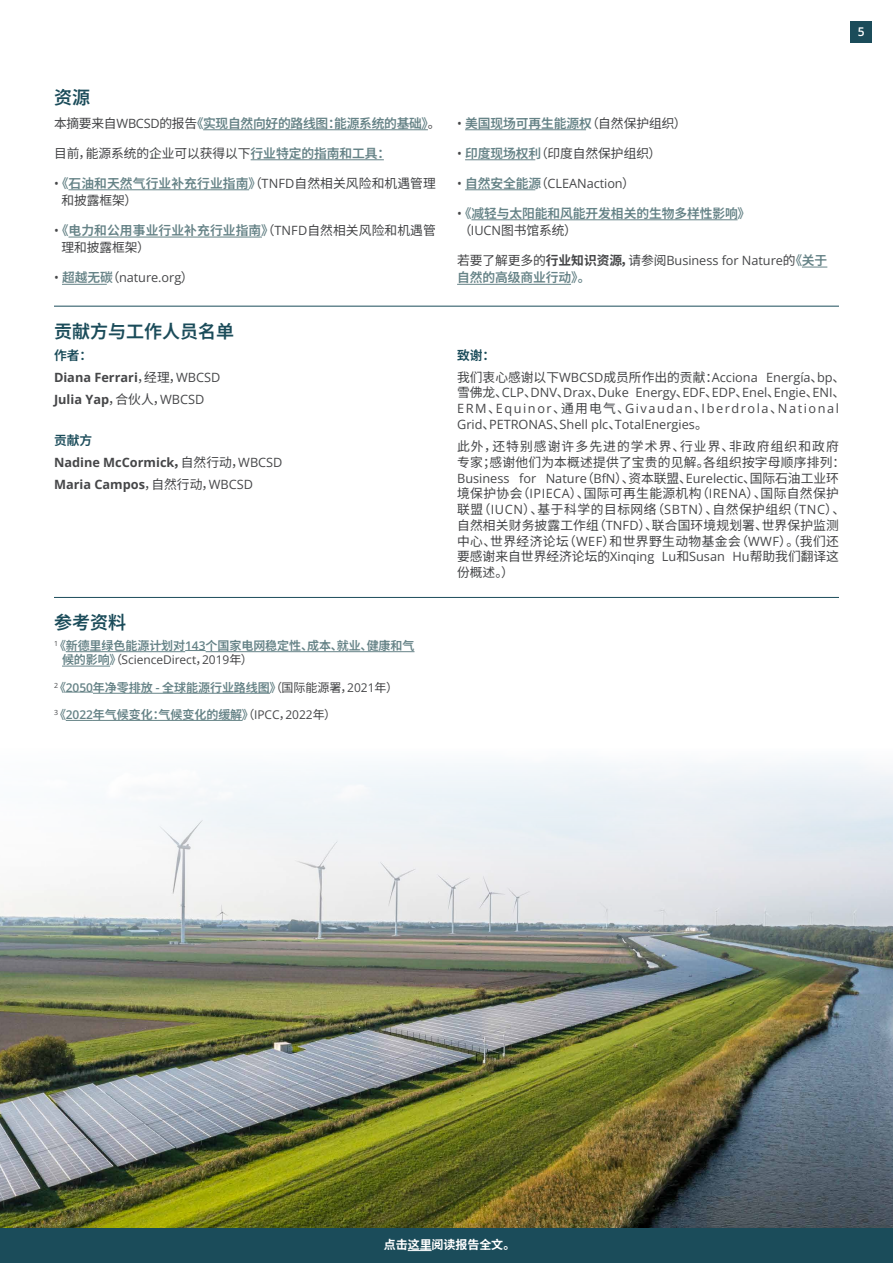
<style>
.page{position:relative;width:893px;height:1263px;background:#fff}
.page>*{position:absolute;margin:0;border:0;box-sizing:border-box;transform-origin:0 0}
.t1{font:600 18px "Noto Sans SC";color:#1b4c5a}
.t2{font:12.75px/15.8px "Noto Sans SC";letter-spacing:.015em;color:#464749}
.t3{font:12.75px/15.8px "Open Sans";color:#464749}
.t4{font:600 12.75px/17.2px "Noto Sans SC";letter-spacing:-.005em;color:#668387}
.t5{font:700 12.75px/22.2px "Open Sans";color:#464749}
.t6{font:12.75px "Noto Sans SC";letter-spacing:-.005em;color:#464749}
.t7{font:600 12.75px "Noto Sans SC";color:#1b4c5a}
.t8{font:600 12px "Noto Sans SC";letter-spacing:-.005em;color:#668387}
.t9{font:12px "Open Sans";letter-spacing:-.005em;color:#464749}
.t10{font:700 12px "Noto Sans SC";letter-spacing:-.005em;color:#fff}
.t11{font:600 12px "Open Sans";color:#fff}
.s1{font-weight:400;color:#464749}
.s2{font-family:"Open Sans";font-weight:400;color:#464749}
.s3{font-weight:600;color:#668387}
.s4{font-family:"Open Sans"}
.s5{font-family:"Noto Sans SC";font-weight:600;color:#668387}
.s6{font-family:"Noto Sans SC"}
.s7{font-family:"Noto Sans SC";font-weight:400}
.s8{font-weight:400}
.s9{font-family:"Noto Sans SC";font-weight:700}
</style>
<div class="page">
<hr style="left:203px;top:129px;width:225px;height:1px;background:#668387">
<hr style="left:251px;top:159px;width:133px;height:1px;background:#668387">
<hr style="left:68px;top:189px;width:181px;height:1px;background:#668387">
<hr style="left:68px;top:237px;width:194px;height:1px;background:#668387">
<hr style="left:62px;top:284px;width:45px;height:1px;background:#668387">
<hr style="left:465px;top:129px;width:121px;height:1px;background:#668387">
<hr style="left:465px;top:159px;width:70px;height:1px;background:#668387">
<hr style="left:465px;top:189px;width:70px;height:1px;background:#668387">
<hr style="left:471px;top:219px;width:267px;height:1px;background:#668387">
<svg style="left:802px;top:267px;width:25px;height:1px"></svg>
<hr style="left:457px;top:284px;width:114px;height:1px;background:#668387">
<hr style="left:54px;top:306px;width:785px;height:1px;background:#1b4c5a">
<img style="left:0;top:761px;width:893px;height:468px">
<hr style="left:66px;top:651px;width:119px;height:1px;background:#668387">
<svg style="left:185px;top:650px;width:21px;height:1px"></svg>
<hr style="left:206px;top:651px;width:208px;height:1px;background:#668387">
<hr style="left:62px;top:666px;width:48px;height:1px;background:#668387">
<svg style="left:66px;top:692px;width:27px;height:1px"></svg>
<hr style="left:93px;top:693px;width:177px;height:1px;background:#668387">
<svg style="left:66px;top:720px;width:27px;height:1px"></svg>
<hr style="left:93px;top:720px;width:150px;height:1px;background:#668387">
<hr style="left:54px;top:597px;width:785px;height:1px;background:#1b4c5a">
<div style="left:0;top:1229px;width:893px;height:34px;background:#1b4c5a"></div>
<svg style="left:408px;top:1250px;width:24px;height:1px"></svg>
<div style="left:850px;top:21px;width:22px;height:21px;background:#1b4c5a"></div>
<h1 class="t1" style="left:54px;top:88px;width:37px">资源</h1>
<p class="t4" style="left:54px;top:115px;width:388px"><span class="s1">本摘要来自</span><span class="s2">WBCSD</span><span class="s1">的报告</span>《实现自然向好的路线图：能源系统的基础》<span class="s1">。</span></p>
<p class="t6" style="left:54px;top:146px;width:338px">目前，能源系统的企业可以获得以下<span class="s3">行业特定的指南和工具：</span></p>
<p class="t2" style="left:61px;top:175px;width:376px;line-height:17.2px;text-indent:-7px"><span class="s4">•</span> <span class="s3">《石油和天然气行业补充行业指南》</span>（<span class="s4">TNFD</span>自然相关风险和机遇管理和披露框架）</p>
<p class="t2" style="left:61px;top:222px;width:376px;line-height:17.2px;text-indent:-7px"><span class="s4">•</span> <span class="s3">《电力和公用事业行业补充行业指南》</span>（<span class="s4">TNFD</span>自然相关风险和机遇管理和披露框架）</p>
<p class="t3" style="left:54px;top:270px;width:141px">• <span class="s5">超越无碳</span><span class="s6">（</span>nature.org<span class="s6">）</span></p>
<h1 class="t1" style="left:54px;top:321px;width:181px">贡献方与工作人员名单</h1>
<p class="t7" style="left:54px;top:348px;width:40px">作者：</p>
<p class="t5" style="left:54px;top:366px;width:168px">Diana Ferrari<span class="s7">，经理，</span><span class="s8">WBCSD<br></span>Julia Yap<span class="s7">，合伙人，</span><span class="s8">WBCSD</span></p>
<p class="t7" style="left:54px;top:433px;width:40px">贡献方</p>
<p class="t5" style="left:54px;top:451px;width:230px">Nadine McCormick<span class="s6">，</span><span class="s7">自然行动，</span><span class="s8">WBCSD<br></span>Maria Campos<span class="s7">，自然行动，</span><span class="s8">WBCSD</span></p>
<h1 class="t1" style="left:54px;top:612px;width:73px">参考资料</h1>
<p class="t8" style="left:54px;top:639px;width:362px"><sup>1</sup> 《新德里绿色能源计划对<span class="s4">143</span>个国家电网稳定性、成本、就业、健康和气</p>
<p class="t9" style="left:62px;top:652px;width:192px"><span class="s5">候的影响》</span><span class="s6">（</span>ScienceDirect<span class="s6">，</span>2019<span class="s6">年）</span></p>
<p class="t8" style="left:54px;top:680px;width:345px"><sup>2</sup> 《<span class="s4">2050</span>年净零排放 - 全球能源行业路线图》<span class="s1">（国际能源署，</span><span class="s2">2021</span><span class="s1">年）</span></p>
<p class="t8" style="left:54px;top:707px;width:284px"><sup>3</sup>《<span class="s4">2022</span>年气候变化：气候变化的缓解》<span class="s1">（</span><span class="s2">IPCC</span><span class="s1">，</span><span class="s2">2022</span><span class="s1">年）</span></p>
<p class="t11" style="left:858px;top:23px;width:8px">5</p>
<p class="t4" style="left:457px;top:115px;width:231px"><span class="s2">•</span> 美国现场可再生能源权<span class="s1">（自然保护组织）</span></p>
<p class="t6" style="left:457px;top:146px;width:206px"><span class="s4">•</span> <span class="s3">印度现场权利</span>（印度自然保护组织）</p>
<p class="t3" style="left:457px;top:175px;width:179px">• <span class="s5">自然安全能源</span><span class="s6">（</span>CLEANaction<span class="s6">）</span></p>
<p class="t4" style="left:457px;top:205px;width:295px"><span class="s2">•</span> 《减轻与太阳能和风能开发相关的生物多样性影响》<span class="s1">（</span><span class="s2">IUCN</span><span class="s1">图书馆系统）</span></p>
<p class="t3" style="left:457px;top:252px;width:372px"><span class="s6">若要了解更多的</span><span class="s9">行业知识资源，</span><span class="s6">请参阅</span>Business for Nature<span class="s6">的</span><span class="s5">《关于</span></p>
<p class="t4" style="left:457px;top:269px;width:135px">自然的高级商业行动》。</p>
<p class="t7" style="left:457px;top:348px;width:40px">致谢：</p>
<p class="t3" style="left:457px;top:369px;width:390px"><span class="s6">我们衷心感谢以下</span>WBCSD<span class="s6">成员所作出的贡献：</span>Acciona Energía<span class="s6">、</span>bp<span class="s6">、雪佛龙、</span>CLP<span class="s6">、</span>DNV<span class="s6">、</span>Drax<span class="s6">、</span>Duke Energy<span class="s6">、</span>EDF<span class="s6">、</span>EDP<span class="s6">、</span>Enel<span class="s6">、</span>Engie<span class="s6">、</span>ENI<span class="s6">、</span>ERM<span class="s6">、</span>Equinor<span class="s6">、通用电气、</span>Givaudan<span class="s6">、</span>Iberdrola<span class="s6">、</span>National Grid<span class="s6">、</span>PETRONAS<span class="s6">、</span>Shell plc<span class="s6">、</span>TotalEnergies<span class="s6">。</span></p>
<p class="t2" style="left:457px;top:439px;width:390px">此外，还特别感谢许多先进的学术界、行业界、非政府组织和政府专家；感谢他们为本概述提供了宝贵的见解。各组织按字母顺序排列：</p>
<p class="t3" style="left:457px;top:470px;width:383px">Business for Nature<span class="s6">（</span>BfN<span class="s6">）、资本联盟、</span>Eurelectic<span class="s6">、国际石油工业环</span></p>
<p class="t2" style="left:457px;top:486px;width:390px">境保护协会（<span class="s4">IPIECA</span>）、国际可再生能源机构（<span class="s4">IRENA</span>）、国际自然保护联盟（<span class="s4">IUCN</span>）、基于科学的目标网络（<span class="s4">SBTN</span>）、自然保护组织（<span class="s4">TNC</span>）、自然相关财务披露工作组（<span class="s4">TNFD</span>）、联合国环境规划署、世界保护监测中心、世界经济论坛（<span class="s4">WEF</span>）和世界野生动物基金会（<span class="s4">WWF</span>）。（我们还要感谢来自世界经济论坛的<span class="s4">Xinqing Lu</span>和<span class="s4">Susan Hu</span>帮助我们翻译这份概述。）</p>
<p class="t10" style="left:384px;top:1238px;width:133px">点击这里阅读报告全文。</p>
</div>
